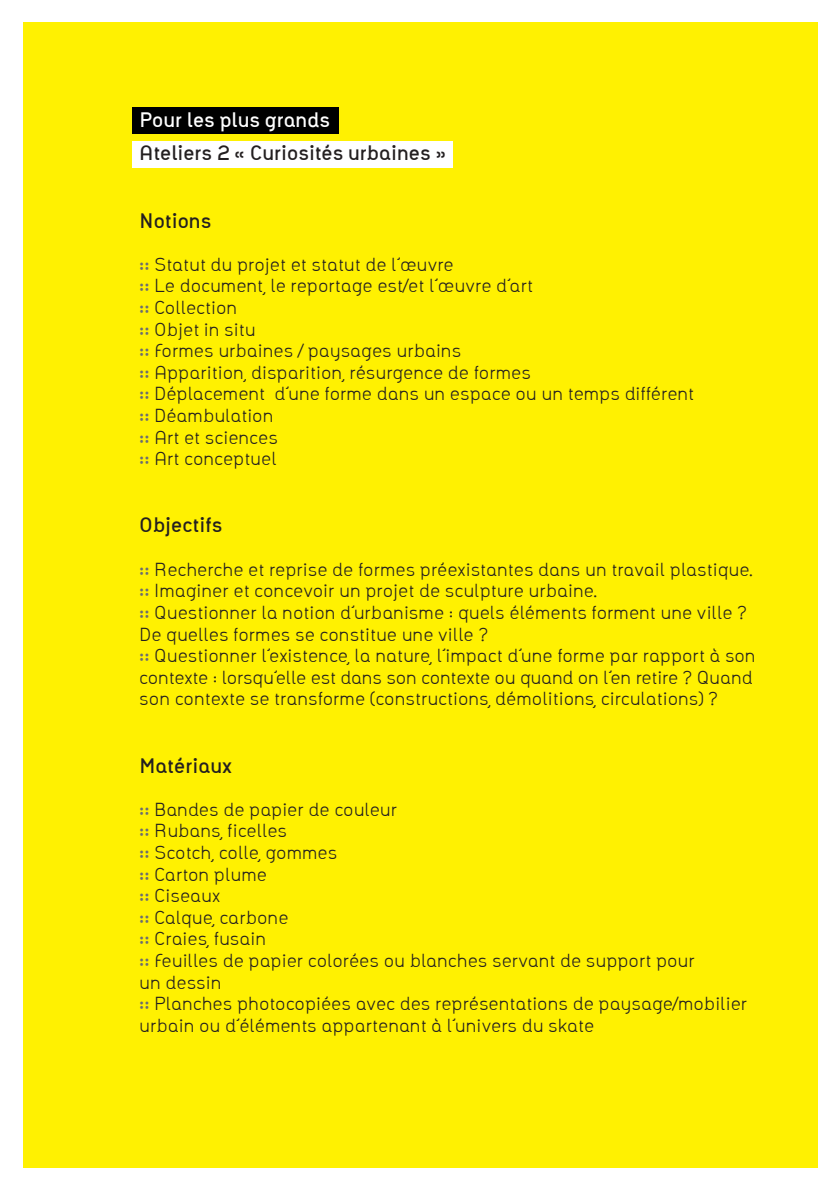
<style>
.page{position:relative;width:840px;height:1191px;background:#fff}
.page>*{position:absolute;margin:0;border:0;box-sizing:border-box;transform-origin:0 0}
.t1{font:700 20px "Agence";color:#231f20}
.t2{font:700 20px "Agence";color:#fff}
.t3{font:300 18px/21.6px "Agence";color:#231f20}
.s1{font-weight:700;color:#6c6d70}
</style>
<div class="page">
<div style="left:23px;top:23px;width:793px;height:1145px;background:#fff101"></div>
<div style="left:132px;top:107px;width:206px;height:26px;background:#000"></div>
<div style="left:132px;top:141px;width:321px;height:26px;background:#fff"></div>
<p class="t2" style="left:139px;top:108px;width:192px">Pour les plus grands</p>
<p class="t1" style="left:139px;top:141px;width:307px">A teliers 2 « Curiosités urbaines »</p>
<p class="t1" style="left:139px;top:209px;width:74px">N otions</p>
<p class="t3" style="left:139px;top:254px;width:556px"><span class="s1">::</span> Statut du projet et statut de l’œuvre<br><span class="s1">::</span> Le document, le reportage est/et l’œuvre d’art<br><span class="s1">::</span> Collection<br><span class="s1">::</span> Objet in situ<br><span class="s1">::</span> Formes urbaines / paysages urbains<br><span class="s1">::</span> Apparition, disparition, résurgence de formes<br><span class="s1">::</span> Déplacement d’une forme dans un espace ou un temps différent <span class="s1">::</span> Déambulation<br><span class="s1">::</span> Art et sciences<br><span class="s1">::</span> Art conceptuel</p>
<p class="t1" style="left:139px;top:513px;width:85px">Objectifs</p>
<p class="t3" style="left:139px;top:558px;width:617px"><span class="s1">::</span> Recherche et reprise de formes préexistantes dans un travail plastique. <span class="s1">::</span> Imaginer et concevoir un projet de sculpture urbaine.<br><span class="s1">::</span> Questionner la notion d’urbanisme : quels éléments forment une ville ?<br>De quelles formes se constitue une ville ?<br><span class="s1">::</span> Questionner l’existence, la nature, l’impact d’une forme par rapport à son contexte : lorsqu’elle est dans son contexte ou quand on l’en retire ? Quand son contexte se transforme (constructions, démolitions, circulations) ?</p>
<p class="t1" style="left:139px;top:753px;width:94px">M atériaux</p>
<p class="t3" style="left:139px;top:798px;width:609px"><span class="s1">::</span> Bandes de papier de couleur<br><span class="s1">::</span> Rubans, f icelles<br><span class="s1">::</span> Scotch, colle, gommes<br><span class="s1">::</span> Carton plume<br><span class="s1">::</span> Ciseaux<br><span class="s1">::</span> Calque, carbone<br><span class="s1">::</span> Craies, fusain<br><span class="s1">::</span> Feuilles de papier colorées ou blanches servant de support pour<br>un dessin<br><span class="s1">::</span> Planches photocopiées avec des représentations de paysage/mobilier urbain ou d’éléments appartenant à l’univers du skate</p>
</div>
